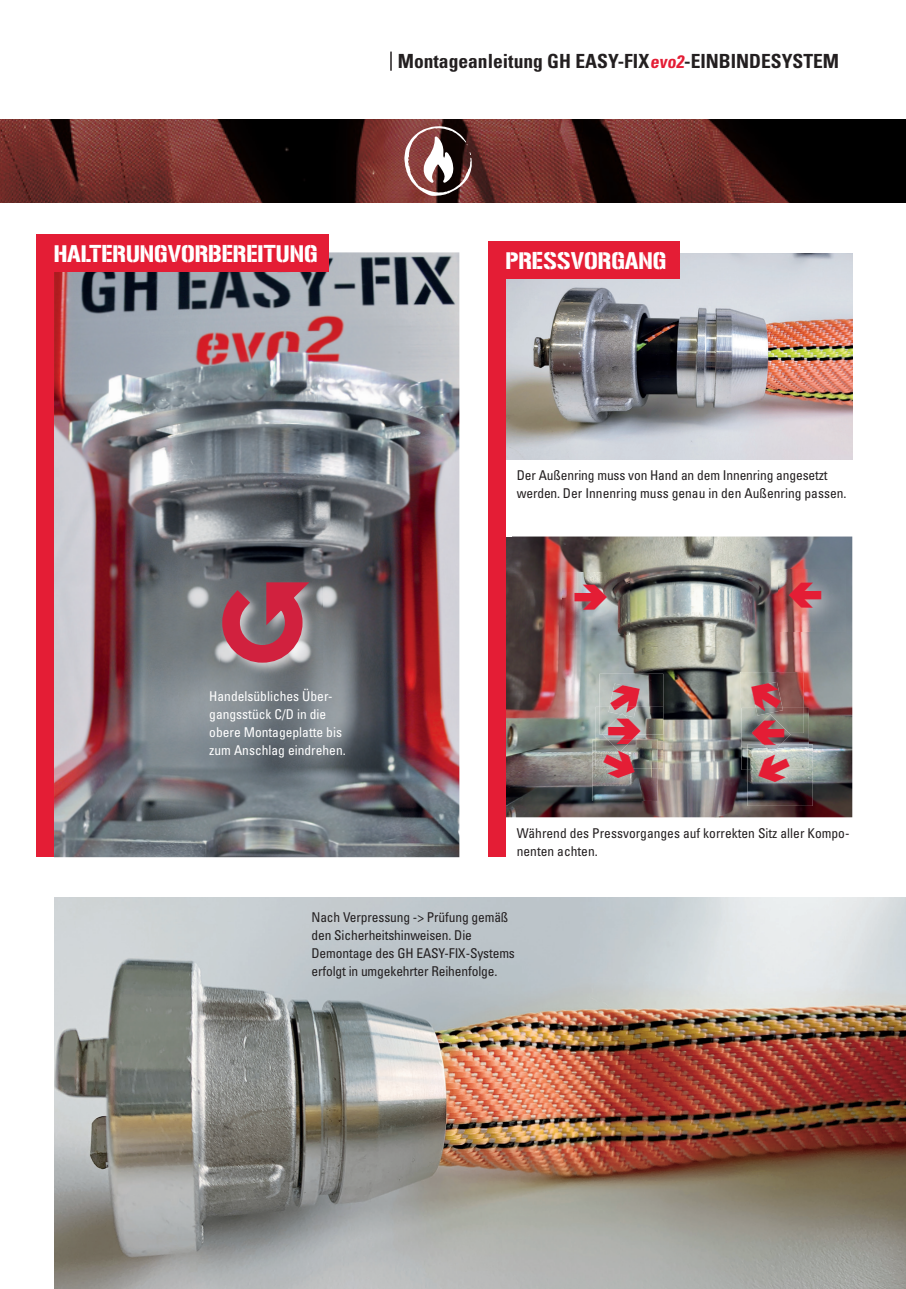
<style>
.page{position:relative;width:906px;height:1289px;background:#fff}
.page>*{position:absolute;margin:0;border:0;box-sizing:border-box;transform-origin:0 0}
.t1{font:21px "Gunplay";color:#fff}
.t2{font:700 condensed 19.5px "Univers LT Std";color:#231f20}
.t3{font:condensed 13.5px/18px "Univers LT Std";letter-spacing:-.01em;color:#231f20}
.t4{font:condensed 13.5px/18px "Univers LT Std";color:#fff}
.s1{font-size:18px;color:#e41d35}
</style>
<div class="page">
<img style="left:505px;top:536px;width:347px;height:281px">
<img style="left:505px;top:253px;width:347px;height:206px">
<img style="left:54px;top:252px;width:405px;height:605px">
<div style="left:488px;top:269px;width:17px;height:588px;background:#e41d35"></div>
<div style="left:37px;top:269px;width:17px;height:588px;background:#e41d35"></div>
<img style="left:0;top:119px;width:906px;height:84px">
<svg style="left:404px;top:126px;width:68px;height:70px"></svg>
<svg style="left:390px;top:52px;width:2px;height:19px"></svg>
<img style="left:54px;top:897px;width:852px;height:391px">
<img style="left:740px;top:672px;width:64px;height:61px">
<img style="left:599px;top:673px;width:64px;height:33px">
<img style="left:741px;top:708px;width:68px;height:61px">
<img style="left:741px;top:708px;width:63px;height:25px">
<img style="left:778px;top:570px;width:68px;height:62px">
<img style="left:596px;top:706px;width:67px;height:62px">
<img style="left:599px;top:706px;width:64px;height:28px">
<img style="left:562px;top:572px;width:67px;height:62px">
<div style="left:37px;top:234px;width:292px;height:38px;background:#e41d35"></div>
<img style="left:220px;top:579px;width:102px;height:98px">
<div style="left:488px;top:241px;width:192px;height:38px;background:#e41d35"></div>
<img style="left:747px;top:744px;width:65px;height:61px">
<img style="left:747px;top:744px;width:62px;height:25px">
<img style="left:592px;top:739px;width:66px;height:62px">
<img style="left:596px;top:739px;width:62px;height:29px">
<svg style="left:789px;top:576px;width:37px;height:37px"></svg>
<svg style="left:570px;top:578px;width:37px;height:37px"></svg>
<svg style="left:227px;top:586px;width:70px;height:71px;background:#989b9f"></svg>
<svg style="left:751px;top:682px;width:41px;height:103px;background:#989691"></svg>
<svg style="left:601px;top:683px;width:39px;height:97px;background:#aaaaa9"></svg>
<h1 class="t1" style="left:54px;top:242px;width:265px">HALTERUNGVORBEREITUNG</h1>
<h2 class="t2" style="left:398px;top:49px;width:443px">Montageanleitung GH EASY-FIX <span class="s1">evo2</span>-EINBINDESYSTEM</h2>
<h1 class="t1" style="left:505px;top:248px;width:162px">PRESSVORGANG</h1>
<p class="t4" style="left:209px;top:686px;width:138px">Handelsübliches Über&shy;gangsstück C/D in die obere Montageplatte bis zum Anschlag eindrehen.</p>
<p class="t3" style="left:517px;top:466px;width:331px">Der Außenring muss von Hand an dem Innenring angesetzt werden. Der Innenring muss genau in den Außenring passen.</p>
<p class="t3" style="left:517px;top:823px;width:334px">Während des Pressvorganges auf korrekten Sitz aller Kompo&shy;nenten achten.</p>
<p class="t3" style="left:311px;top:907px;width:205px">Nach Verpressung -&gt; Prüfung gemäß den Sicherheitshinweisen. Die Demontage des GH EASY-FIX-Systems erfolgt in umgekehrter Reihenfolge.</p>
</div>
